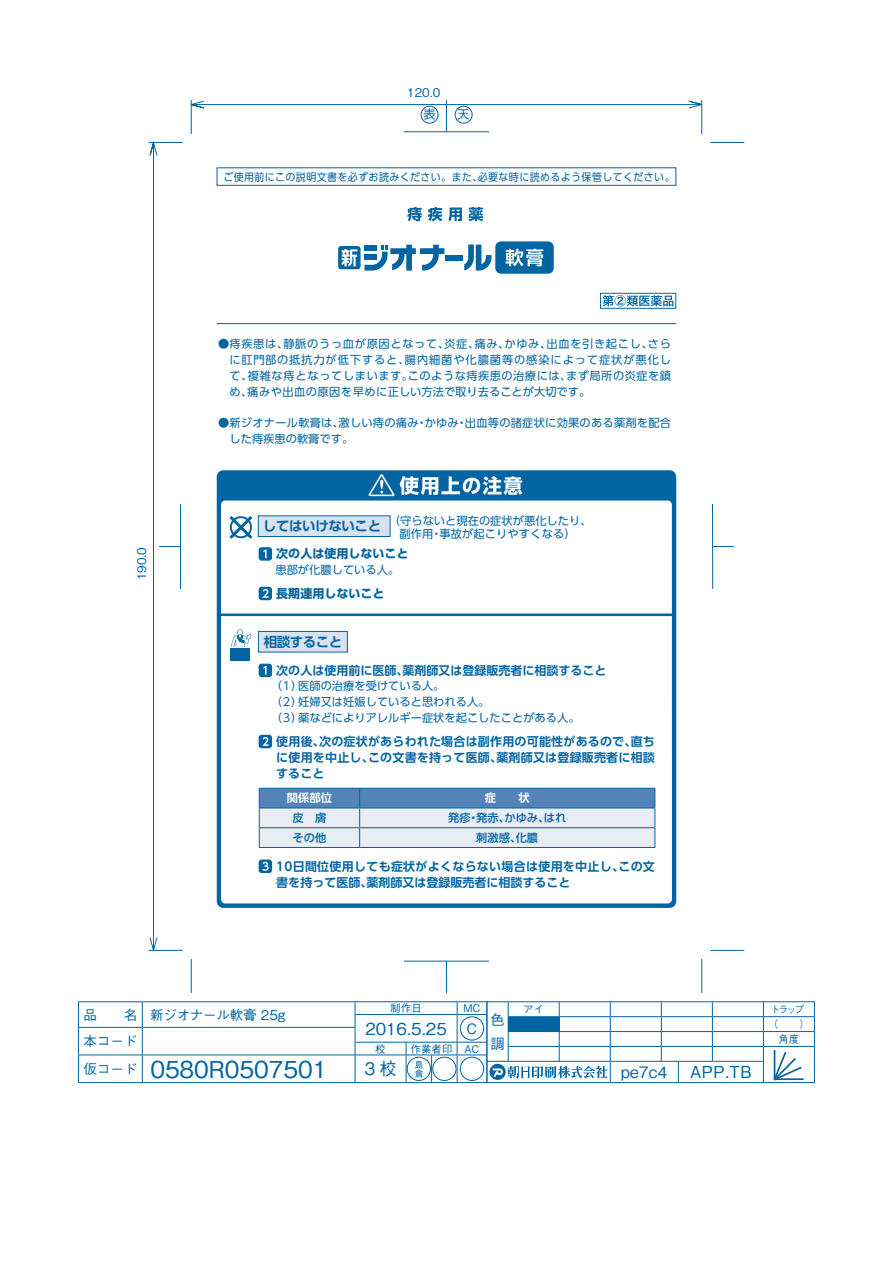
<style>
.page{position:relative;width:893px;height:1263px;background:#fff}
.page>*{position:absolute;margin:0;border:0;box-sizing:border-box;transform-origin:0 0}
.t1{font:23.25px "Gothic BBB Pro Medium 90 pv RKSJ H";color:#0164a3}
.t2{font:17.25px "Gothic BBB Pro Medium 90 pv RKSJ H";color:#0164a3}
.t3{font:16.5px "Gothic BBB Pro Medium 90 pv RKSJ H";color:#0164a3}
.t4{font:15.75px "Gothic BBB Pro Medium 90 pv RKSJ H";color:#0164a3}
.t5{font:14.25px/23.4px "Gothic BBB Pro Medium 90 pv RKSJ H";color:#0164a3}
.t6{font:13.5px "Gothic BBB Pro Medium 90 pv RKSJ H";letter-spacing:-.01em;color:#0164a3}
.t7{font:13.5px "UD Shin Go Pr 6 De Bold 90 pv RKSJ H";letter-spacing:-.03em;color:#0164a3}
.t8{font:12.75px "Gothic BBB Pro Medium 90 pv RKSJ H";color:#0164a3}
.t9{font:12px/15.8px "UD Shin Go Pr 6 De Bold 90 pv RKSJ H";letter-spacing:.015em;color:#0164a3;text-align:justify}
.t10{font:12px "UD Shin Go Pr 6 Bold 90 pv RKSJ H";color:#0164a3}
.t11{font:12px "Gothic BBB Pro Medium 90 pv RKSJ H";color:#0164a3}
.t12{font:11.25px/15.8px "UD Shin Go Pr 6 Regular 90 pv RKSJ H";color:#0164a3}
.t13{font:11.25px/15.8px "UD Shin Go Pr 6 Regular 90 pv RKSJ H";letter-spacing:.02em;color:#0164a3}
.t14{font:11.25px "UD Shin Go Pr 6 Medium 90 pv RKSJ H";color:#0164a3}
.t15{font:11.25px "UD Shin Go Pr 6 De Bold 90 pv RKSJ H";color:#fff}
.t16{font:10.5px "UD Shin Go Pr 6 Regular 90 pv RKSJ H";letter-spacing:.04em;color:#0164a3;scale:.95 1}
.t17{font:10.5px "Gothic BBB Pro Medium 90 pv RKSJ H";color:#0164a3}
.t18{font:9.75px "Gothic BBB Pro Medium 90 pv RKSJ H";color:#0164a3}
.t19{font:9px "Gothic BBB Pro Medium 90 pv RKSJ H";color:#0164a3}
.s1{font-family:"UD Shin Go Pr 6 Medium 90 pv RKSJ H"}
.s2{font-size:14.25px}
</style>
<div class="page">
<hr style="left:149px;top:142px;width:34px;height:1px;background:#0164a3">
<hr style="left:191px;top:100px;width:1px;height:34px;background:#0164a3">
<hr style="left:149px;top:950px;width:34px;height:1px;background:#0164a3">
<hr style="left:191px;top:959px;width:1px;height:34px;background:#0164a3">
<hr style="left:710px;top:142px;width:34px;height:1px;background:#0164a3">
<hr style="left:701px;top:100px;width:1px;height:34px;background:#0164a3">
<hr style="left:710px;top:950px;width:34px;height:1px;background:#0164a3">
<hr style="left:701px;top:959px;width:1px;height:34px;background:#0164a3">
<svg style="left:159px;top:546px;width:21px;height:1px"></svg>
<hr style="left:180px;top:504px;width:1px;height:85px;background:#0164a3">
<hr style="left:446px;top:961px;width:1px;height:32px;background:#0164a3">
<hr style="left:404px;top:961px;width:85px;height:1px;background:#0164a3">
<svg style="left:713px;top:546px;width:21px;height:1px"></svg>
<hr style="left:712px;top:504px;width:1px;height:85px;background:#0164a3">
<svg style="left:190px;top:101px;width:14px;height:8px"></svg>
<hr style="left:191px;top:104px;width:510px;height:1px;background:#0164a3">
<svg style="left:688px;top:101px;width:15px;height:8px"></svg>
<svg style="left:149px;top:143px;width:8px;height:13px"></svg>
<svg style="left:149px;top:937px;width:8px;height:14px"></svg>
<hr style="left:153px;top:143px;width:1px;height:808px;background:#0164a3">
<hr style="left:78px;top:1001px;width:64px;height:1px;background:#0164a3">
<hr style="left:142px;top:1001px;width:345px;height:1px;background:#0164a3">
<svg style="left:78px;top:1002px;width:1px;height:80px"></svg>
<hr style="left:78px;top:1082px;width:409px;height:1px;background:#0164a3">
<hr style="left:354px;top:1014px;width:103px;height:1px;background:#0164a3">
<hr style="left:457px;top:1014px;width:30px;height:1px;background:#0164a3">
<hr style="left:78px;top:1027px;width:64px;height:1px;background:#0164a3">
<hr style="left:142px;top:1027px;width:213px;height:1px;background:#0164a3">
<hr style="left:354px;top:1042px;width:52px;height:1px;background:#0164a3">
<hr style="left:457px;top:1042px;width:30px;height:1px;background:#0164a3">
<hr style="left:78px;top:1055px;width:64px;height:1px;background:#0164a3">
<svg style="left:142px;top:1002px;width:1px;height:80px"></svg>
<hr style="left:142px;top:1055px;width:213px;height:1px;background:#0164a3">
<svg style="left:354px;top:1002px;width:1px;height:80px"></svg>
<hr style="left:355px;top:1055px;width:51px;height:1px;background:#0164a3">
<svg style="left:405px;top:1002px;width:53px;height:80px"></svg>
<hr style="left:457px;top:1055px;width:30px;height:1px;background:#0164a3">
<hr style="left:508px;top:1001px;width:306px;height:1px;background:#0164a3">
<svg style="left:814px;top:1002px;width:1px;height:80px"></svg>
<hr style="left:486px;top:1082px;width:328px;height:1px;background:#0164a3">
<hr style="left:610px;top:1016px;width:51px;height:1px;background:#0164a3">
<hr style="left:661px;top:1016px;width:51px;height:1px;background:#0164a3">
<hr style="left:712px;top:1016px;width:51px;height:1px;background:#0164a3">
<hr style="left:763px;top:1016px;width:51px;height:1px;background:#0164a3">
<hr style="left:559px;top:1031px;width:153px;height:1px;background:#0164a3">
<hr style="left:712px;top:1031px;width:51px;height:1px;background:#0164a3">
<hr style="left:763px;top:1031px;width:51px;height:1px;background:#0164a3">
<svg style="left:661px;top:1002px;width:1px;height:59px"></svg>
<hr style="left:559px;top:1046px;width:153px;height:1px;background:#0164a3">
<svg style="left:712px;top:1002px;width:1px;height:59px"></svg>
<hr style="left:712px;top:1046px;width:51px;height:1px;background:#0164a3">
<hr style="left:763px;top:1046px;width:51px;height:1px;background:#0164a3">
<hr style="left:486px;top:1061px;width:226px;height:1px;background:#0164a3">
<svg style="left:678px;top:1062px;width:1px;height:20px"></svg>
<hr style="left:712px;top:1061px;width:51px;height:1px;background:#0164a3">
<svg style="left:763px;top:1002px;width:1px;height:80px"></svg>
<svg style="left:486px;top:1001px;width:125px;height:81px"></svg>
<div style="left:407px;top:1057px;width:24px;height:24px;border:1px solid #0164a3;border-radius:50%"></div>
<div style="left:432px;top:1057px;width:24px;height:24px;border:1px solid #0164a3;border-radius:50%"></div>
<div style="left:460px;top:1057px;width:24px;height:24px;border:1px solid #0164a3;border-radius:50%"></div>
<div style="left:460px;top:1016px;width:24px;height:24px;border:1px solid #0164a3;border-radius:50%"></div>
<svg style="left:773px;top:1050px;width:29px;height:31px"></svg>
<hr style="left:773px;top:1078px;width:30px;height:2px;background:#0164a3">
<hr style="left:773px;top:1050px;width:2px;height:30px;background:#0164a3">
<div style="left:421px;top:106px;width:17px;height:17px;border:1px solid #0164a3;border-radius:50%"></div>
<svg style="left:446px;top:100px;width:43px;height:32px"></svg>
<hr style="left:404px;top:132px;width:42px;height:1px;background:#0164a3">
<div style="left:217px;top:167px;width:459px;height:19px;border:1px solid #0164a3"></div>
<hr style="left:217px;top:323px;width:459px;height:1px;background:#0164a3">
<svg style="left:602px;top:295px;width:71px;height:11px"></svg>
<div style="left:600px;top:293px;width:76px;height:16px;border:1px solid #0164a3"></div>
<svg style="left:217px;top:470px;width:459px;height:438px"></svg>
<svg style="left:400px;top:476px;width:122px;height:19px"></svg>
<svg style="left:368px;top:474px;width:26px;height:22px"></svg>
<svg style="left:407px;top:207px;width:15px;height:14px"></svg>
<svg style="left:428px;top:207px;width:14px;height:14px"></svg>
<svg style="left:448px;top:208px;width:14px;height:13px"></svg>
<svg style="left:468px;top:207px;width:15px;height:14px"></svg>
<div style="left:495px;top:241px;width:59px;height:33px;background:#0164a3;border-radius:6px"></div>
<div style="left:494px;top:240px;width:61px;height:35px;border:1px solid #fff;border-radius:6px"></div>
<svg style="left:505px;top:249px;width:38px;height:17px"></svg>
<svg style="left:364px;top:245px;width:80px;height:26px"></svg>
<div style="left:445px;top:255px;width:18px;height:6px;background:#0164a3"></div>
<svg style="left:464px;top:245px;width:27px;height:26px"></svg>
<div style="left:338px;top:246px;width:22px;height:23px;background:#0164a3;border-radius:3px"></div>
<svg style="left:342px;top:249px;width:15px;height:17px"></svg>
<p class="t11" style="left:407px;top:88px;width:35px">120.0</p>
<p class="t8" style="left:423px;top:110px;width:14px">表</p>
<p class="t8" style="left:457px;top:110px;width:14px">天</p>
<p class="t16" style="left:223px;top:173px;width:476px">ご使用前にこの説明文書を必ずお読みください。また、必要な時に読めるよう保管してください。</p>
<p class="t11" style="left:137px;top:580px;width:35px;rotate:-90deg">190.0</p>
<p class="t12" style="left:229px;top:338px;width:443px;text-align:justify;text-indent:-11px"><span class="s1">●</span>痔疾患は、静脈のうっ血が原因となって、炎症、痛み、かゆみ、出血を引き起こし、さらに肛門部の抵抗力が低下すると、腸内細菌や化膿菌等の感染によって症状が悪化して、複雑な痔となってしまいます。このような痔疾患の治療には、まず局所の炎症を鎮め、痛みや出血の原因を早めに正しい方法で取り去ることが大切です。</p>
<p class="t13" style="left:229px;top:417px;width:443px;text-indent:-11px"><span class="s1">●</span>新ジオナール軟膏は、激しい痔の痛み・かゆみ・出血等の諸症状に効果のある薬剤を配合した痔疾患の軟膏です。</p>
<p class="t12" style="left:389px;top:516px;width:204px;line-height:12.8px;text-align:center">（守らないと現在の症状が悪化したり、副作用・事故が起こりやすくなる）</p>
<p class="t7" style="left:263px;top:521px;width:120px">してはいけないこと</p>
<p class="t10" style="left:276px;top:549px;width:134px">次の人は使用しないこと</p>
<p class="t12" style="left:275px;top:563px;width:125px">患部が化膿している人。</p>
<p class="t10" style="left:276px;top:589px;width:110px">長期連用しないこと</p>
<p class="t7" style="left:264px;top:637px;width:80px">相談すること</p>
<p class="t9" style="left:276px;top:664px;width:332px">次の人は使用前に医師、薬剤師又は登録販売者に相談すること</p>
<p class="t12" style="left:271px;top:679px;width:310px">（1）医師の治療を受けている人。<br>（2）妊婦又は妊娠していると思われる人。<br>（3）薬などによりアレルギー症状を起こしたことがある人。</p>
<p class="t9" style="left:276px;top:736px;width:380px">使用後、次の症状があらわれた場合は副作用の可能性があるので、直ちに使用を中止し、この文書を持って医師、薬剤師又は登録販売者に相談すること</p>
<p class="t15" style="left:287px;top:794px;width:46px">関係部位</p>
<p class="t15" style="left:485px;top:794px;width:46px">症　　状</p>
<p class="t14" style="left:292px;top:814px;width:35px">皮　膚</p>
<p class="t14" style="left:448px;top:814px;width:120px">発疹・発赤、かゆみ、はれ</p>
<p class="t14" style="left:292px;top:833px;width:35px">その他</p>
<p class="t14" style="left:476px;top:833px;width:63px">刺激感、化膿</p>
<p class="t9" style="left:276px;top:860px;width:380px">10日間位使用しても症状がよくならない場合は使用を中止し、この文書を持って医師、薬剤師又は登録販売者に相談すること</p>
<p class="t6" style="left:83px;top:1010px;width:15px">品</p>
<p class="t6" style="left:124px;top:1010px;width:163px">名 新ジオナール軟膏 25g</p>
<p class="t6" style="left:83px;top:1036px;width:56px">本コード</p>
<p class="t17" style="left:390px;top:1004px;width:33px">制作日</p>
<p class="t17" style="left:463px;top:1004px;width:19px">MC</p>
<h3 class="t3" style="left:365px;top:1022px;width:113px">2016.5.25 <span class="s2">C</span></h3>
<p class="t17" style="left:375px;top:1045px;width:12px">校</p>
<p class="t17" style="left:410px;top:1045px;width:70px">作業者印 AC</p>
<h1 class="t1" style="left:83px;top:1060px;width:245px"><sup>仮コード</sup> 0580R0507501</h1>
<h2 class="t2" style="left:364px;top:1062px;width:60px">3校 <sup>島</sup></h2>
<p class="t19" style="left:414px;top:1070px;width:10px">倉</p>
<p class="t5" style="left:490px;top:1010px;width:16px">色調</p>
<p class="t17" style="left:523px;top:1005px;width:22px">アイ</p>
<p class="t18" style="left:770px;top:1006px;width:35px">トラップ</p>
<p class="t17" style="left:768px;top:1020px;width:12px">（</p>
<p class="t17" style="left:799px;top:1020px;width:12px">）</p>
<p class="t17" style="left:778px;top:1035px;width:22px">角度</p>
<h3 class="t4" style="left:621px;top:1066px;width:48px">pe7c4</h3>
<h3 class="t3" style="left:690px;top:1066px;width:63px">APP.TB</h3>
</div>
